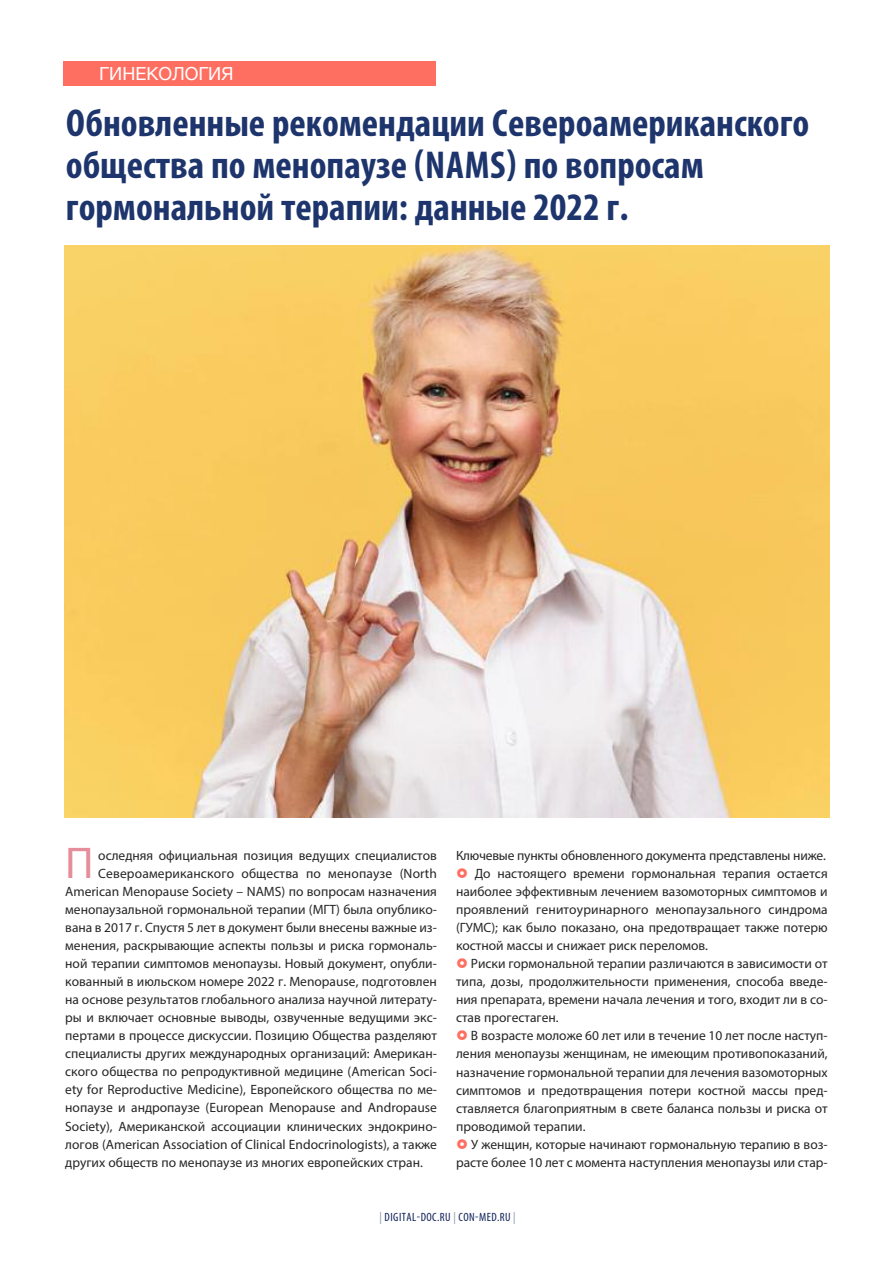
<style>
.page{position:relative;width:893px;height:1263px;background:#fff}
.page>*{position:absolute;margin:0;border:0;box-sizing:border-box;transform-origin:0 0}
.t1{font:44.7px "Myriad Pro";color:#e58d9b}
.t2{font:700 condensed 39px/42px "Myriad Pro";color:#1d356c}
.t3{font:18px "Helvetica Neue";color:#fff}
.t4{font:13.5px "Myriad Pro";color:#272526}
.t5{font:condensed 12px "Myriad Pro";letter-spacing:.04em;color:#11245a}
.s1{color:#8892ac}
</style>
<div class="page">
<div style="left:64px;top:61px;width:372px;height:25px;background:#fe6f61"></div>
<img style="left:65px;top:246px;width:764px;height:572px">
<h3 class="t3" style="left:99px;top:63px;width:136px">гинекология</h3>
<h2 class="t2" style="left:66px;top:105px;width:745px">Обновленные рекомендации Североамериканского общества по менопаузе (NAMS) по вопросам гормональной терапии: данные 2022 г.</h2>
<h1 class="t1" style="left:65px;top:847px;width:30px">П</h1>
<p class="t4" style="left:98px;top:851px;width:340px">оследняя официальная позиция ведущих специалистов</p>
<p class="t4" style="left:98px;top:869px;width:340px">Североамериканского общества по менопаузе (North</p>
<p class="t4" style="left:65px;top:887px;width:373px">American Menopause Society – NAMS) по вопросам назначения</p>
<p class="t4" style="left:65px;top:905px;width:373px">менопаузальной гормональной терапии (МГТ) была опублико-</p>
<p class="t4" style="left:65px;top:923px;width:373px">вана в 2017 г. Спустя 5 лет в документ были внесены важные из-</p>
<p class="t4" style="left:65px;top:941px;width:373px">менения, раскрывающие аспекты пользы и риска гормональ-</p>
<p class="t4" style="left:65px;top:959px;width:373px">ной терапии симптомов менопаузы. Новый документ, опубли-</p>
<p class="t4" style="left:65px;top:977px;width:373px">кованный в июльском номере 2022 г. Menopause, подготовлен</p>
<p class="t4" style="left:65px;top:995px;width:373px">на основе результатов глобального анализа научной литерату-</p>
<p class="t4" style="left:65px;top:1013px;width:373px">ры и включает основные выводы, озвученные ведущими экс-</p>
<p class="t4" style="left:65px;top:1031px;width:373px">пертами в процессе дискуссии. Позицию Общества разделяют</p>
<p class="t4" style="left:65px;top:1049px;width:373px">специалисты других международных организаций: Американ-</p>
<p class="t4" style="left:65px;top:1067px;width:373px">ского общества по репродуктивной медицине (American Soci-</p>
<p class="t4" style="left:65px;top:1085px;width:373px">ety for Reproductive Medicine), Европейского общества по ме-</p>
<p class="t4" style="left:65px;top:1103px;width:373px">нопаузе и андропаузе (European Menopause and Andropause</p>
<p class="t4" style="left:65px;top:1121px;width:373px">Society), Американской ассоциации клинических эндокрино-</p>
<p class="t4" style="left:65px;top:1139px;width:373px">логов (American Association of Clinical Endocrinologists), а также</p>
<p class="t4" style="left:65px;top:1157px;width:359px">других обществ по менопаузе из многих европейских стран.</p>
<p class="t4" style="left:456px;top:851px;width:371px">Ключевые пункты обновленного документа представлены ниже.</p>
<p class="t4" style="left:475px;top:869px;width:354px">До настоящего времени гормональная терапия остается</p>
<p class="t4" style="left:456px;top:887px;width:373px">наиболее эффективным лечением вазомоторных симптомов и</p>
<p class="t4" style="left:456px;top:905px;width:373px">проявлений генитоуринарного менопаузального синдрома</p>
<p class="t4" style="left:456px;top:923px;width:373px">(ГУМС); как было показано, она предотвращает также потерю</p>
<p class="t4" style="left:456px;top:941px;width:253px">костной массы и снижает риск переломов.</p>
<p class="t4" style="left:471px;top:959px;width:358px">Риски гормональной терапии различаются в зависимости от</p>
<p class="t4" style="left:456px;top:977px;width:373px">типа, дозы, продолжительности применения, способа введе-</p>
<p class="t4" style="left:456px;top:995px;width:373px">ния препарата, времени начала лечения и того, входит ли в со-</p>
<p class="t4" style="left:456px;top:1013px;width:104px">став прогестаген.</p>
<p class="t4" style="left:471px;top:1031px;width:358px">В возрасте моложе 60 лет или в течение 10 лет после наступ-</p>
<p class="t4" style="left:456px;top:1049px;width:373px">ления менопаузы женщинам, не имеющим противопоказаний,</p>
<p class="t4" style="left:456px;top:1067px;width:373px">назначение гормональной терапии для лечения вазомоторных</p>
<p class="t4" style="left:456px;top:1085px;width:373px">симптомов и предотвращения потери костной массы пред-</p>
<p class="t4" style="left:456px;top:1103px;width:373px">ставляется благоприятным в свете баланса пользы и риска от</p>
<p class="t4" style="left:456px;top:1121px;width:131px">проводимой терапии.</p>
<p class="t4" style="left:471px;top:1139px;width:358px">У женщин, которые начинают гормональную терапию в воз-</p>
<p class="t4" style="left:456px;top:1157px;width:373px">расте более 10 лет с момента наступления менопаузы или стар-</p>
<p class="t5" style="left:380px;top:1213px;width:138px"><span class="s1">|</span> DIGITAL-DOC.RU <span class="s1">|</span> CON-MED.RU <span class="s1">|</span></p>
</div>
